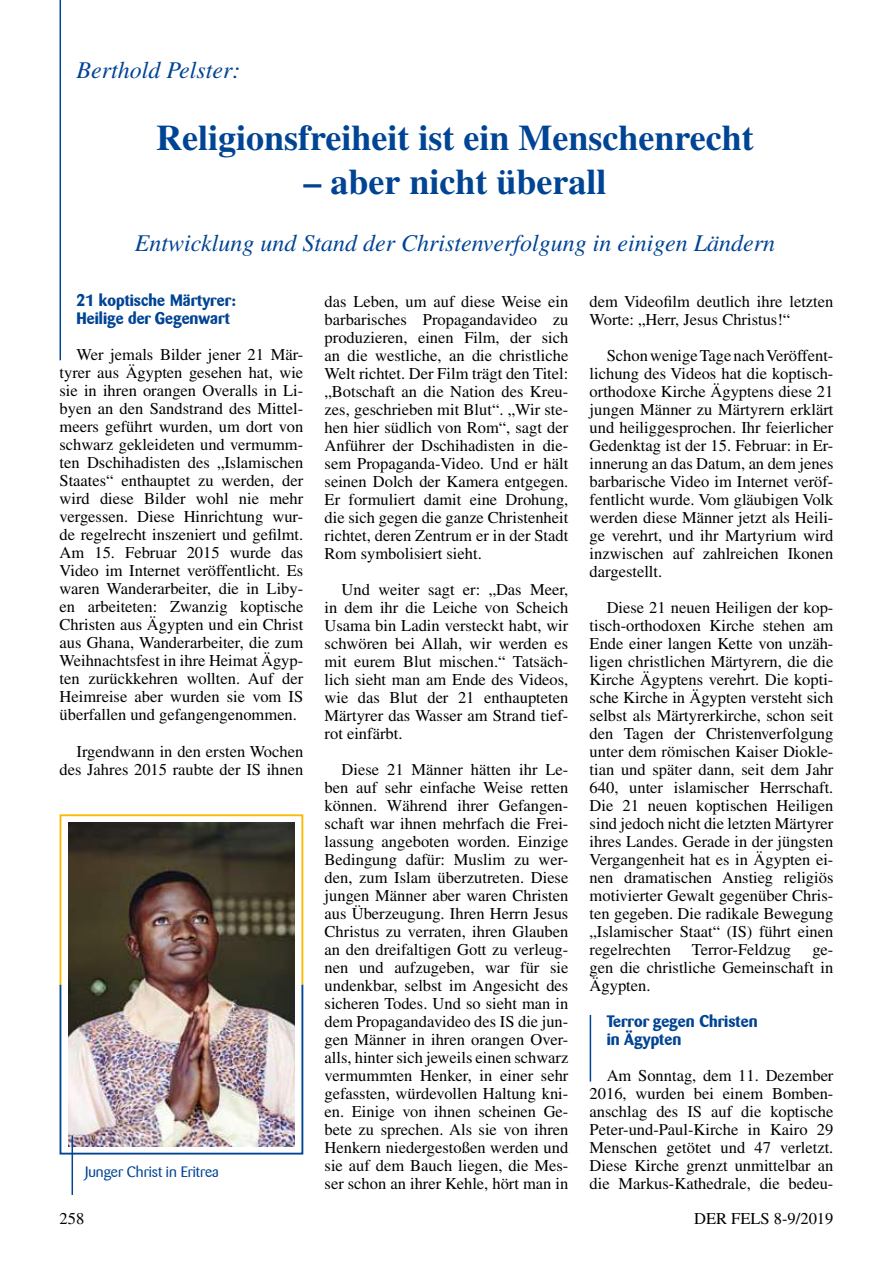
<style>
.page{position:relative;width:893px;height:1263px;background:#fff}
.page>*{position:absolute;margin:0;border:0;box-sizing:border-box;transform-origin:0 0}
.t1{font:700 36px "Times";color:#004494}
.t2{font:italic 24px "Times";color:#004494}
.t3{font:16.5px/18px "Times";color:#000;text-align:justify}
.t4{font:700 16.5px/18px "Barmeno";color:#004494}
.t5{font:15px "Barmeno";color:#004494}
</style>
<div class="page">
<hr style="left:72px;top:1135px;width:1px;height:60px;background:#004494">
<img style="left:59px;top:814px;width:245px;height:341px">
<hr style="left:60px;top:0;width:1px;height:360px;background:#004494">
<hr style="left:590px;top:1015px;width:1px;height:66px;background:#004494">
<h2 class="t2" style="left:77px;top:57px;width:166px">Berthold Pelster:</h2>
<h1 class="t1" style="left:156px;top:117px;width:599px">Religionsfreiheit ist ein Menschenrecht</h1>
<h1 class="t1" style="left:303px;top:160px;width:305px">– aber nicht überall</h1>
<h2 class="t2" style="left:135px;top:230px;width:642px">Entwicklung und Stand der Christenverfolgung in einigen Ländern</h2>
<p class="t3" style="left:325px;top:292px;width:245px">das Leben, um auf diese Weise ein barbarisches Propagandavideo zu produzieren, einen Film, der sich an die westliche, an die christliche Welt richtet. Der Film trägt den Titel: „Botschaft an die Nation des Kreu&shy;zes, geschrieben mit Blut“. „Wir ste&shy;hen hier südlich von Rom“, sagt der Anführer der Dschihadisten in die&shy;sem Propaganda-Video. Und er hält seinen Dolch der Kamera entgegen.<br>Er formuliert damit eine Drohung, die sich gegen die ganze Christenheit richtet, deren Zentrum er in der Stadt Rom symbolisiert sieht.</p>
<p class="t3" style="left:325px;top:580px;width:245px;text-indent:17px">Und weiter sagt er: „Das Meer, in dem ihr die Leiche von Scheich Usama bin Ladin versteckt habt, wir schwören bei Allah, wir werden es mit eurem Blut mischen.“ Tatsäch&shy;lich sieht man am Ende des Videos, wie das Blut der 21 enthaupteten Märtyrer das Wasser am Strand tief&shy;rot einfärbt.</p>
<p class="t3" style="left:325px;top:760px;width:245px;text-indent:17px">Diese 21 Männer hätten ihr Le&shy;ben auf sehr einfache Weise retten können. Während ihrer Gefangen&shy;schaft war ihnen mehrfach die Frei&shy;lassung angeboten worden. Einzige Bedingung dafür: Muslim zu wer&shy;den, zum Islam überzutreten. Diese jungen Männer aber waren Christen aus Überzeugung. Ihren Herrn Jesus Christus zu verraten, ihren Glauben an den dreifaltigen Gott zu verleug&shy;nen und aufzugeben, war für sie undenkbar, selbst im Angesicht des sicheren Todes. Und so sieht man in dem Propagandavideo des IS die jun&shy;gen Männer in ihren orangen Over&shy;alls, hinter sich jeweils einen schwarz vermummten Henker, in einer sehr gefassten, würdevollen Haltung kni&shy;en. Einige von ihnen scheinen Ge&shy;bete zu sprechen. Als sie von ihren Henkern niedergestoßen werden und sie auf dem Bauch liegen, die Mes&shy;ser schon an ihrer Kehle, hört man in</p>
<p class="t4" style="left:77px;top:292px;width:161px">21 koptische Märtyrer:<br>Heilige der Gegenwart</p>
<p class="t3" style="left:60px;top:346px;width:245px;text-indent:17px">Wer jemals Bilder jener 21 Mär&shy;tyrer aus Ägypten gesehen hat, wie sie in ihren orangen Overalls in Li&shy;byen an den Sandstrand des Mittel&shy;meers geführt wurden, um dort von schwarz gekleideten und vermumm&shy;ten Dschihadisten des „Islamischen Staates“ enthauptet zu werden, der wird diese Bilder wohl nie mehr vergessen. Diese Hinrichtung wur&shy;de regelrecht inszeniert und gefilmt.<br>Am 15. Februar 2015 wurde das Video im Internet veröffentlicht. Es waren Wanderarbeiter, die in Liby&shy;en arbeiteten: Zwanzig koptische Christen aus Ägypten und ein Christ aus Ghana, Wanderarbeiter, die zum Weihnachtsfest in ihre Heimat Ägyp&shy;ten zurückkehren wollten. Auf der Heimreise aber wurden sie vom IS überfallen und gefangengenommen.</p>
<p class="t3" style="left:60px;top:742px;width:245px;text-align:right">Irgendwann in den ersten Wochen des Jahres 2015 raubte der IS ihnen</p>
<p class="t3" style="left:590px;top:292px;width:245px">dem Videofilm deutlich ihre letzten<br>Worte: „Herr, Jesus Christus!“</p>
<p class="t3" style="left:590px;top:346px;width:245px;text-indent:17px">Schon wenige Tage nach Veröffent&shy;lichung des Videos hat die koptisch&shy;orthodoxe Kirche Ägyptens diese 21 jungen Männer zu Märtyrern erklärt und heiliggesprochen. Ihr feierlicher Gedenktag ist der 15. Februar: in Er&shy;innerung an das Datum, an dem jenes barbarische Video im Internet veröf&shy;fentlicht wurde. Vom gläubigen Volk werden diese Männer jetzt als Heili&shy;ge verehrt, und ihr Martyrium wird inzwischen auf zahlreichen Ikonen dargestellt.</p>
<p class="t3" style="left:590px;top:598px;width:245px;text-indent:17px">Diese 21 neuen Heiligen der kop&shy;tisch-orthodoxen Kirche stehen am Ende einer langen Kette von unzäh&shy;ligen christlichen Märtyrern, die die Kirche Ägyptens verehrt. Die kopti&shy;sche Kirche in Ägypten versteht sich selbst als Märtyrerkirche, schon seit den Tagen der Christenverfolgung unter dem römischen Kaiser Diokle&shy;tian und später dann, seit dem Jahr 640, unter islamischer Herrschaft.<br>Die 21 neuen koptischen Heiligen sind jedoch nicht die letzten Märtyrer ihres Landes. Gerade in der jüngsten Vergangenheit hat es in Ägypten ei&shy;nen dramatischen Anstieg religiös motivierter Gewalt gegenüber Chris&shy;ten gegeben. Die radikale Bewegung „Islamischer Staat“ (IS) führt einen regelrechten</p>
<p class="t3" style="left:692px;top:940px;width:101px">Terror-Feldzug</p>
<p class="t3" style="left:590px;top:940px;width:245px;text-indent:223px">ge&shy;gen die christliche Gemeinschaft in Ägypten.</p>
<p class="t4" style="left:607px;top:1012px;width:152px">Terror gegen Christen in Ägypten</p>
<p class="t3" style="left:590px;top:1066px;width:245px;text-indent:17px">Am Sonntag, dem 11. Dezember 2016, wurden bei einem Bomben&shy;anschlag des IS auf die koptische Peter-und-Paul-Kirche in Kairo 29<br>Menschen getötet und 47 verletzt.<br>Diese Kirche grenzt unmittelbar an die Markus-Kathedrale, die bedeu-</p>
<p class="t5" style="left:85px;top:1163px;width:135px">Junger Christ in Eritrea</p>
<p class="t3" style="left:60px;top:1209px;width:26px">258</p>
<p class="t3" style="left:694px;top:1209px;width:141px">DER FELS 8-9/2019</p>
</div>
